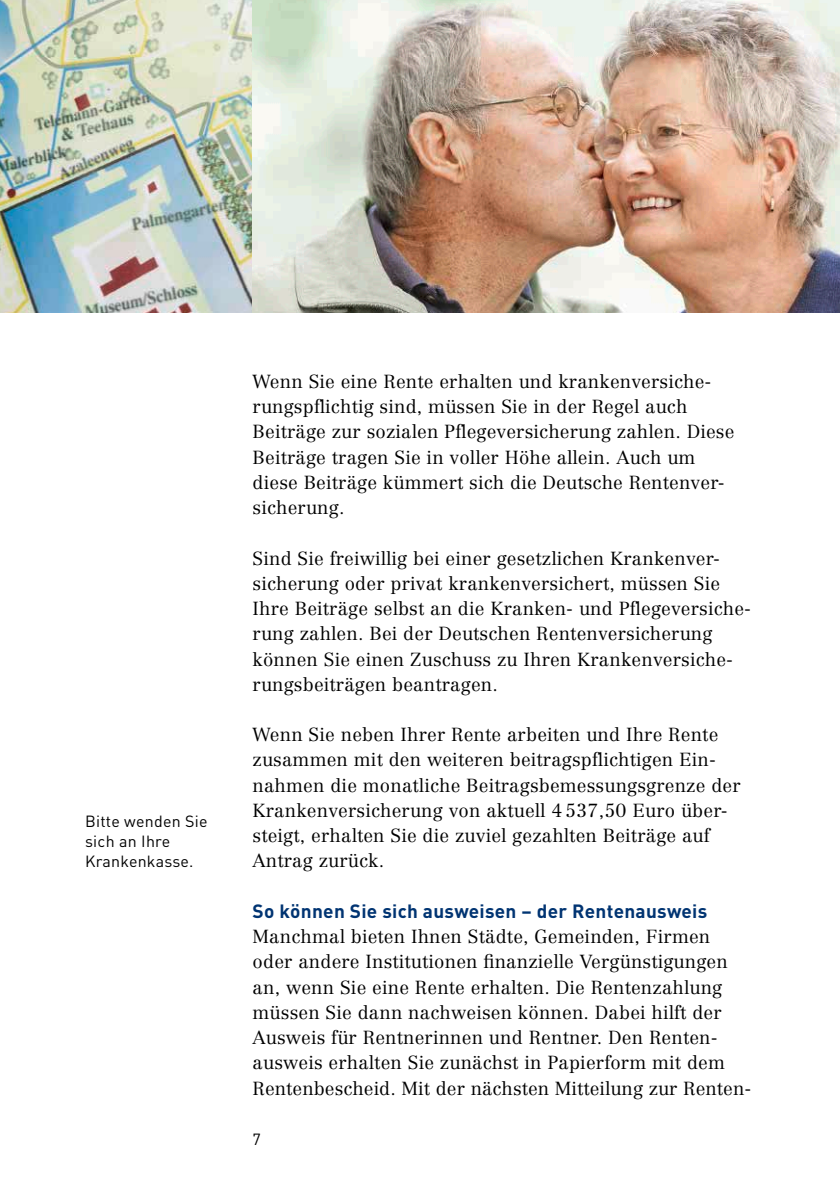
<style>
.page{position:relative;width:840px;height:1191px;background:#fff}
.page>*{position:absolute;margin:0;border:0;box-sizing:border-box;transform-origin:0 0}
.t1{font:700 19px "DIN";letter-spacing:.015em;color:#003472}
.t2{font:300 18.6px/25.2px "Centennial LT Pro";letter-spacing:.01em;color:#000}
.t3{font:16px/20.2px "DIN";letter-spacing:.015em;color:#000}
</style>
<div class="page">
<img style="left:0;top:0;width:839px;height:312px">
<p class="t3" style="left:85px;top:811px;width:124px">Bitte wenden Sie sich an Ihre<br>Krankenkasse.</p>
<p class="t2" style="left:252px;top:369px;width:483px">Wenn Sie eine Rente erhalten und krankenversiche&shy;rungspflichtig sind, müssen Sie in der Regel auch Beiträge zur sozialen Pflegeversicherung zahlen. Diese Beiträge tragen Sie in voller Höhe allein. Auch um diese Beiträge kümmert sich die Deutsche Rentenver&shy;sicherung.</p>
<p class="t2" style="left:252px;top:545px;width:500px">Sind Sie freiwillig bei einer gesetzlichen Krankenver&shy;sicherung oder privat krankenversichert, müssen Sie Ihre Beiträge selbst an die Kranken- und Pflegeversiche&shy;rung zahlen. Bei der Deutschen Rentenversicherung können Sie einen Zuschuss zu Ihren Krankenversiche&shy;rungsbeiträgen beantragen.</p>
<p class="t2" style="left:252px;top:722px;width:489px">Wenn Sie neben Ihrer Rente arbeiten und Ihre Rente zusammen mit den weiteren beitragspflichtigen Ein&shy;nahmen die monatliche Beitragsbemessungsgrenze der Krankenversicherung von aktuell 4537,50 Euro über&shy;steigt, erhalten Sie die zuviel gezahlten Beiträge auf Antrag zurück.</p>
<h3 class="t1" style="left:252px;top:898px;width:456px">So können Sie sich ausweisen – der Rentenausweis</h3>
<p class="t2" style="left:252px;top:924px;width:500px">Manchmal bieten Ihnen Städte, Gemeinden, Firmen oder andere Institutionen finanzielle Vergünstigungen an, wenn Sie eine Rente erhalten. Die Rentenzahlung müssen Sie dann nachweisen können. Dabei hilft der Ausweis für Rentnerinnen und Rentner. Den Renten&shy;ausweis erhalten Sie zunächst in Papierform mit dem Rentenbescheid. Mit der nächsten Mitteilung zur Renten-</p>
<p class="t3" style="left:252px;top:1128px;width:10px">7</p>
</div>
